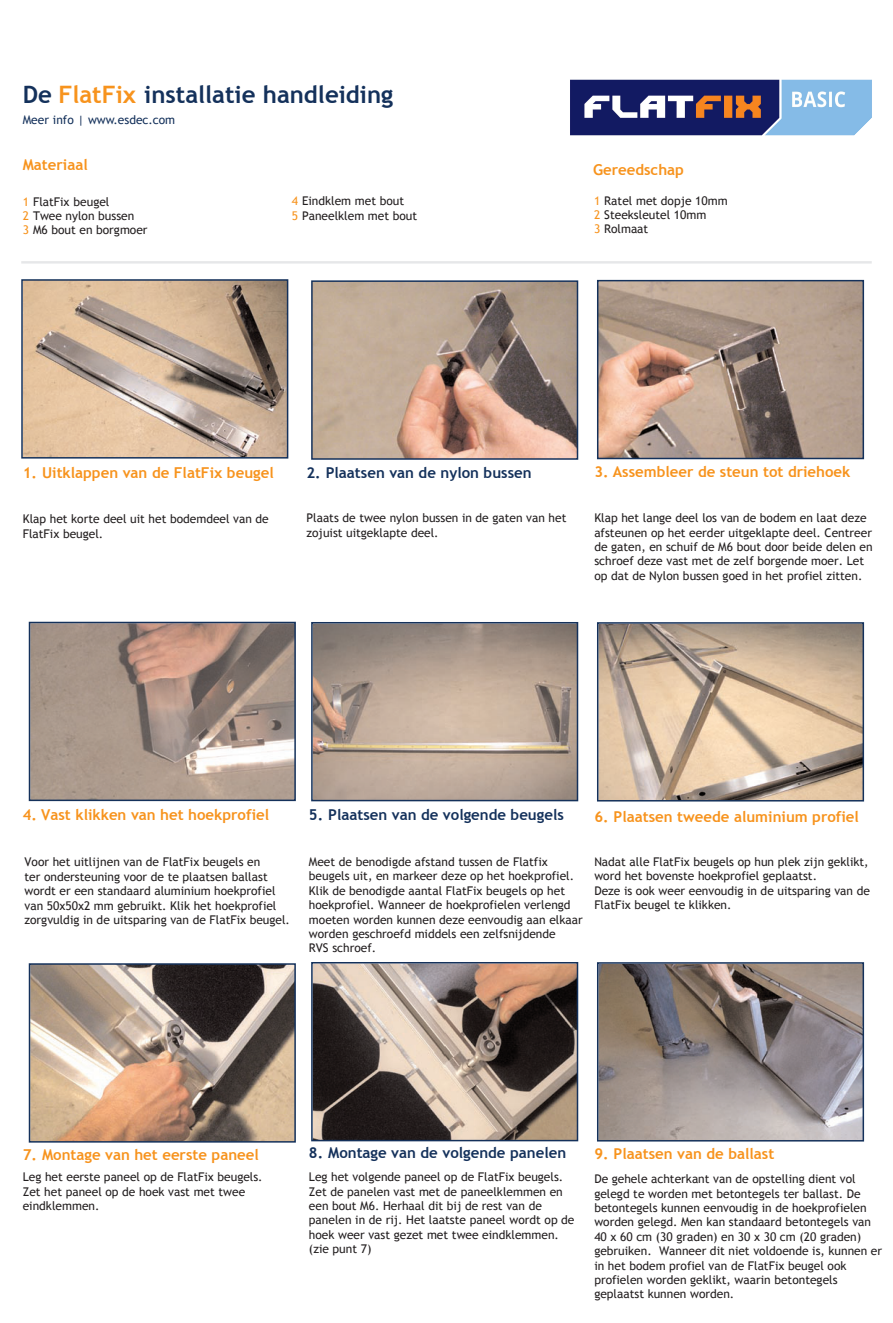
<style>
.page{position:relative;width:893px;height:1323px;background:#fff}
.page>*{position:absolute;margin:0;border:0;box-sizing:border-box;transform-origin:0 0}
.t1{font:700 24px "Trebuchet MS";color:#14315b}
.t2{font:700 15px "Trebuchet MS";color:#f7931d}
.t3{font:700 15px "Trebuchet MS";color:#14315b}
.t4{font:12px/14.4px "Trebuchet MS";color:#231f20}
.t5{font:12px "Trebuchet MS";color:#14315b}
.s1{color:#f7931d}
</style>
<div class="page">
<img style="left:24px;top:282px;width:261px;height:173px">
<div style="left:21px;top:279px;width:267px;height:179px;border:2px solid #14315b"></div>
<img style="left:314px;top:283px;width:261px;height:174px">
<div style="left:311px;top:280px;width:267px;height:180px;border:2px solid #14315b"></div>
<img style="left:600px;top:283px;width:261px;height:173px">
<div style="left:597px;top:280px;width:267px;height:179px;border:2px solid #14315b"></div>
<img style="left:32px;top:624px;width:261px;height:174px">
<div style="left:29px;top:621px;width:267px;height:180px;border:2px solid #14315b"></div>
<img style="left:314px;top:625px;width:261px;height:173px">
<div style="left:311px;top:622px;width:267px;height:179px;border:2px solid #14315b"></div>
<img style="left:600px;top:625px;width:261px;height:173px">
<div style="left:597px;top:622px;width:267px;height:179px;border:2px solid #14315b"></div>
<img style="left:32px;top:966px;width:261px;height:173px">
<div style="left:29px;top:963px;width:267px;height:179px;border:2px solid #14315b"></div>
<img style="left:314px;top:965px;width:261px;height:173px">
<div style="left:311px;top:962px;width:267px;height:179px;border:2px solid #14315b"></div>
<img style="left:600px;top:965px;width:261px;height:173px">
<div style="left:597px;top:962px;width:267px;height:179px;border:2px solid #14315b"></div>
<hr style="left:21px;top:261px;width:851px;height:2px;background:#e6e7e9">
<img style="left:570px;top:79px;width:302px;height:57px">
<h1 class="t1" style="left:23px;top:80px;width:372px">De <span class="s1">FlatFix</span> installatie handleiding</h1>
<p class="t5" style="left:23px;top:112px;width:154px">Meer info | www.esdec.com</p>
<p class="t2" style="left:23px;top:155px;width:67px">Materiaal</p>
<p class="t4" style="left:23px;top:194px;width:126px"><span class="s1">1</span> FlatFix beugel<br><span class="s1">2</span> Twee nylon bussen<br><span class="s1">3</span> M6 bout en borgmoer</p>
<p class="t4" style="left:292px;top:194px;width:127px"><span class="s1">4</span> Eindklem met bout<br><span class="s1">5</span> Paneelklem met bout</p>
<p class="t2" style="left:593px;top:160px;width:92px">Gereedschap</p>
<p class="t4" style="left:594px;top:193px;width:135px"><span class="s1">1</span> Ratel met dopje 10mm<br><span class="s1">2</span> Steeksleutel 10mm<br><span class="s1">3</span> Rolmaat</p>
<p class="t2" style="left:23px;top:463px;width:252px">1. Uitklappen van de FlatFix beugel</p>
<p class="t4" style="left:23px;top:512px;width:248px">Klap het korte deel uit het bodemdeel van de<br>FlatFix beugel.</p>
<p class="t3" style="left:306px;top:463px;width:227px">2. Plaatsen van de nylon bussen</p>
<p class="t4" style="left:306px;top:511px;width:261px">Plaats de twee nylon bussen in de gaten van het zojuist uitgeklapte deel.</p>
<p class="t2" style="left:594px;top:462px;width:258px">3. Assembleer de steun tot driehoek</p>
<p class="t4" style="left:594px;top:511px;width:280px">Klap het lange deel los van de bodem en laat deze afsteunen op het eerder uitgeklapte deel. Centreer de gaten, en schuif de M6 bout door beide delen en schroef deze vast met de zelf borgende moer. Let op dat de Nylon bussen goed in het profiel zitten.</p>
<p class="t2" style="left:23px;top:805px;width:248px">4. Vast klikken van het hoekprofiel</p>
<p class="t4" style="left:25px;top:855px;width:267px">Voor het uitlijnen van de FlatFix beugels en<br>ter ondersteuning voor de te plaatsen ballast wordt er een standaard aluminium hoekprofiel van 50x50x2 mm gebruikt. Klik het hoekprofiel zorgvuldig in de uitsparing van de FlatFix beugel.</p>
<p class="t3" style="left:309px;top:805px;width:256px">5. Plaatsen van de volgende beugels</p>
<p class="t2" style="left:594px;top:807px;width:266px">6. Plaatsen tweede aluminium profiel</p>
<p class="t4" style="left:309px;top:854px;width:275px">Meet de benodigde afstand tussen de Flatfix beugels uit, en markeer deze op het hoekprofiel.<br>Klik de benodigde aantal FlatFix beugels op het hoekprofiel. Wanneer de hoekprofielen verlengd moeten worden kunnen deze eenvoudig aan elkaar worden geschroefd middels een zelfsnijdende<br>RVS schroef.</p>
<p class="t4" style="left:594px;top:854px;width:277px">Nadat alle FlatFix beugels op hun plek zijn geklikt, word het bovenste hoekprofiel geplaatst.<br>Deze is ook weer eenvoudig in de uitsparing van de FlatFix beugel te klikken.</p>
<p class="t2" style="left:23px;top:1145px;width:238px">7. Montage van het eerste paneel</p>
<p class="t4" style="left:23px;top:1170px;width:241px">Leg het eerste paneel op de FlatFix beugels.<br>Zet het paneel op de hoek vast met twee eindklemmen.</p>
<p class="t3" style="left:309px;top:1143px;width:259px">8. Montage van de volgende panelen</p>
<p class="t4" style="left:309px;top:1169px;width:267px">Leg het volgende paneel op de FlatFix beugels.<br>Zet de panelen vast met de paneelklemmen en een bout M6. Herhaal dit bij de rest van de panelen in de rij. Het laatste paneel wordt op de hoek weer vast gezet met twee eindklemmen. (zie punt 7)</p>
<p class="t2" style="left:594px;top:1144px;width:181px">9. Plaatsen van de ballast</p>
<p class="t4" style="left:594px;top:1171px;width:289px">De gehele achterkant van de opstelling dient vol gelegd te worden met betontegels ter ballast. De betontegels kunnen eenvoudig in de hoekprofielen worden gelegd. Men kan standaard betontegels van 40 x 60 cm (30 graden) en 30 x 30 cm (20 graden) gebruiken. Wanneer dit niet voldoende is, kunnen er in het bodem profiel van de FlatFix beugel ook profielen worden geklikt, waarin betontegels geplaatst kunnen worden.</p>
</div>
